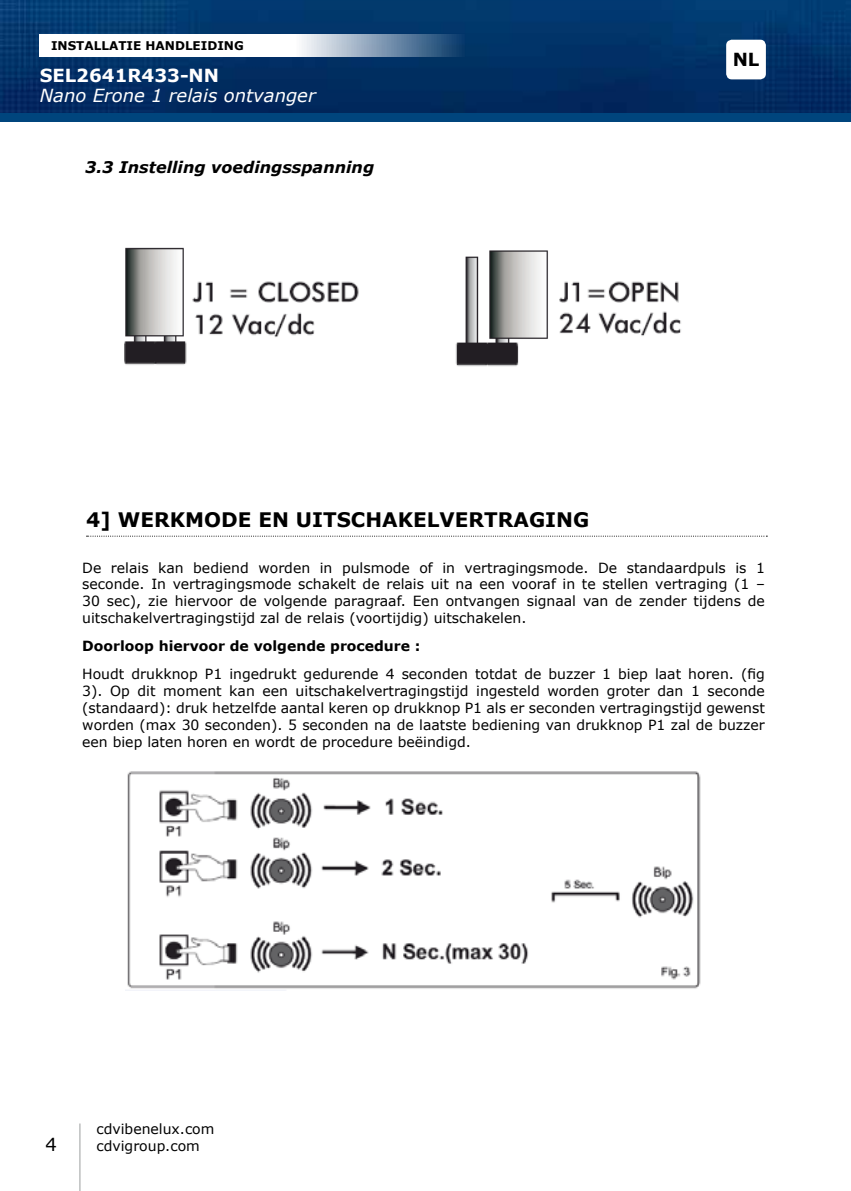
<style>
.page{position:relative;width:851px;height:1191px;background:#fff}
.page>*{position:absolute;margin:0;border:0;box-sizing:border-box;transform-origin:0 0}
.t1{font:700 20px "Verdana";color:#000}
.t2{font:italic 18px "Verdana";color:#fff}
.t3{font:700 18px "Verdana";color:#fff}
.t4{font:700 18px "Verdana";color:#000}
.t5{font:18px "Verdana";color:#000}
.t6{font:italic 700 16px "Verdana";color:#000}
.t7{font:14px/16.8px "Verdana";color:#000;text-align:justify}
.t8{font:700 14px "Verdana";color:#000}
.t9{font:700 12px "Verdana";color:#000}
</style>
<div class="page">
<hr style="left:79px;top:1123px;width:1px;height:68px;background:#9c9e9f">
<img style="left:0;top:0;width:850px;height:113px">
<div style="left:0;top:113px;width:850px;height:9px;background:#00457d"></div>
<svg style="left:40px;top:34px;width:425px;height:23px"></svg>
<div style="left:726px;top:40px;width:39px;height:39px;background:#fff;border-radius:6px"></div>
<img style="left:125px;top:247px;width:556px;height:120px">
<svg style="left:86px;top:535px;width:681px;height:1px"></svg>
<img style="left:127px;top:771px;width:574px;height:218px">
<p class="t9" style="left:51px;top:37px;width:194px">INSTALLATIE HANDLEIDING</p>
<p class="t3" style="left:40px;top:63px;width:181px">SEL2641R433-NN</p>
<p class="t2" style="left:40px;top:83px;width:277px">Nano Erone 1 relais ontvanger</p>
<p class="t6" style="left:85px;top:156px;width:290px">3.3 Instelling voedingsspanning</p>
<p class="t4" style="left:732px;top:47px;width:28px">NL</p>
<h1 class="t1" style="left:86px;top:506px;width:504px">4] WERKMODE EN UITSCHAKELVERTRAGING</h1>
<p class="t7" style="left:82px;top:559px;width:684px">De relais kan bediend worden in pulsmode of in vertragingsmode. De standaardpuls is 1 seconde. In vertragingsmode schakelt de relais uit na een vooraf in te stellen vertraging (1 – 30 sec), zie hiervoor de volgende paragraaf. Een ontvangen signaal van de zender tijdens de uitschakelvertragingstijd zal de relais (voortijdig) uitschakelen.</p>
<p class="t8" style="left:82px;top:636px;width:340px">Doorloop hiervoor de volgende procedure :</p>
<p class="t7" style="left:82px;top:665px;width:684px">Houdt drukknop P1 ingedrukt gedurende 4 seconden totdat de buzzer 1 biep laat horen. (fig 3). Op dit moment kan een uitschakelvertragingstijd ingesteld worden groter dan 1 seconde (standaard): druk hetzelfde aantal keren op drukknop P1 als er seconden vertragingstijd gewenst worden (max 30 seconden). 5 seconden na de laatste bediening van drukknop P1 zal de buzzer een biep laten horen en wordt de procedure beëindigd.</p>
<p class="t5" style="left:45px;top:1132px;width:13px">4</p>
<p class="t7" style="left:96px;top:1120px;width:119px">cdvibenelux.com cdvigroup.com</p>
</div>
